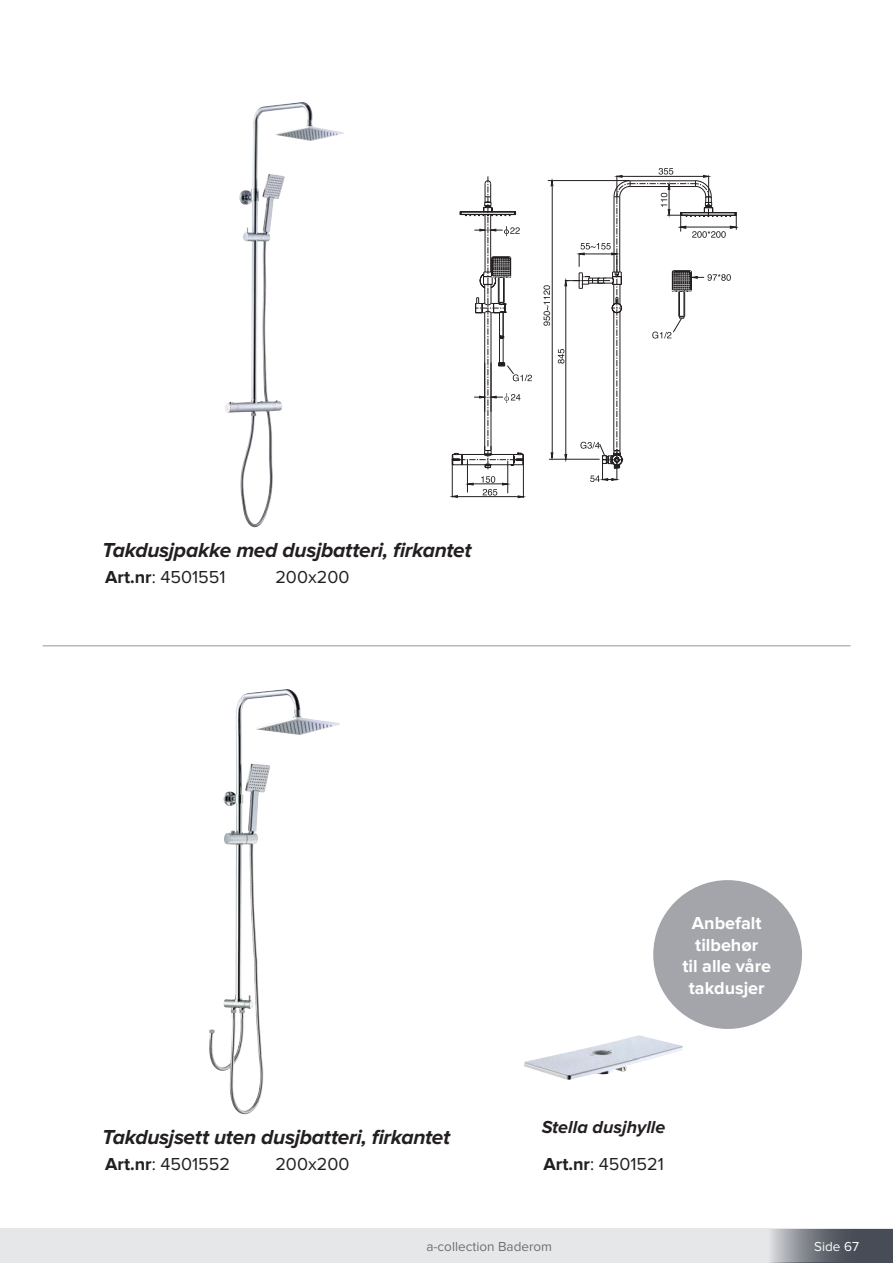
<style>
.page{position:relative;width:893px;height:1263px;background:#fff}
.page>*{position:absolute;margin:0;border:0;box-sizing:border-box;transform-origin:0 0}
.Produktnavn_Proxima{font:italic 700 21px "Proxima Nova";letter-spacing:-.015em;color:#231f20}
.ArticleTableBody{font:18px "Proxima Nova";color:#231f20}
.t1{font:700 18px/21.6px "Proxima Nova";color:#fff;text-align:center}
.ArticleTableBody-2{font:italic 700 18px "Proxima Nova";color:#231f20}
.t2{font:13.5px "Proxima Nova";color:#6f7073}
.t3{font:13.5px "Proxima Nova";color:#fff}
.s1{font-weight:700}
</style>
<div class="page">
<hr style="left:0;top:1229px;width:1px;height:34px;background:#e6e7e9">
<div style="left:1px;top:1229px;width:892px;height:34px;background:#e6e7e9"></div>
<svg style="left:771px;top:1229px;width:122px;height:33px;background:#6d7179"></svg>
<hr style="left:768px;top:1262px;width:125px;height:1px;background:#474c56">
<img style="left:239px;top:102px;width:63px;height:103px">
<svg style="left:451px;top:168px;width:286px;height:330px"></svg>
<img style="left:223px;top:689px;width:63px;height:111px">
<hr style="left:43px;top:645px;width:807px;height:1px;background:#474c56">
<img style="left:524px;top:1035px;width:159px;height:45px">
<div style="left:653px;top:880px;width:149px;height:149px;background:#a3a5aa;border-radius:50%"></div>
<p class="Produktnavn_Proxima" style="left:102px;top:538px;width:371px">Takdusjpakke med dusjbatteri, firkantet</p>
<p class="ArticleTableBody" style="left:105px;top:567px;width:122px"><span class="s1">Art.nr</span>: 4501551</p>
<p class="ArticleTableBody" style="left:275px;top:567px;width:75px">200x200</p>
<p class="t1" style="left:682px;top:913px;width:90px">Anbefalt tilbehør<br>til alle våre takdusjer</p>
<p class="ArticleTableBody-2" style="left:542px;top:1116px;width:125px">Stella dusjhylle</p>
<p class="Produktnavn_Proxima" style="left:102px;top:1125px;width:349px">Takdusjsett uten dusjbatteri, firkantet</p>
<p class="ArticleTableBody" style="left:105px;top:1154px;width:126px"><span class="s1">Art.nr</span>: 4501552</p>
<p class="ArticleTableBody" style="left:275px;top:1154px;width:75px">200x200</p>
<p class="ArticleTableBody" style="left:544px;top:1154px;width:122px"><span class="s1">Art.nr</span>: 4501521</p>
<p class="t2" style="left:426px;top:1239px;width:127px">a-collection Baderom</p>
<p class="t3" style="left:814px;top:1239px;width:46px">Side 67</p>
</div>
